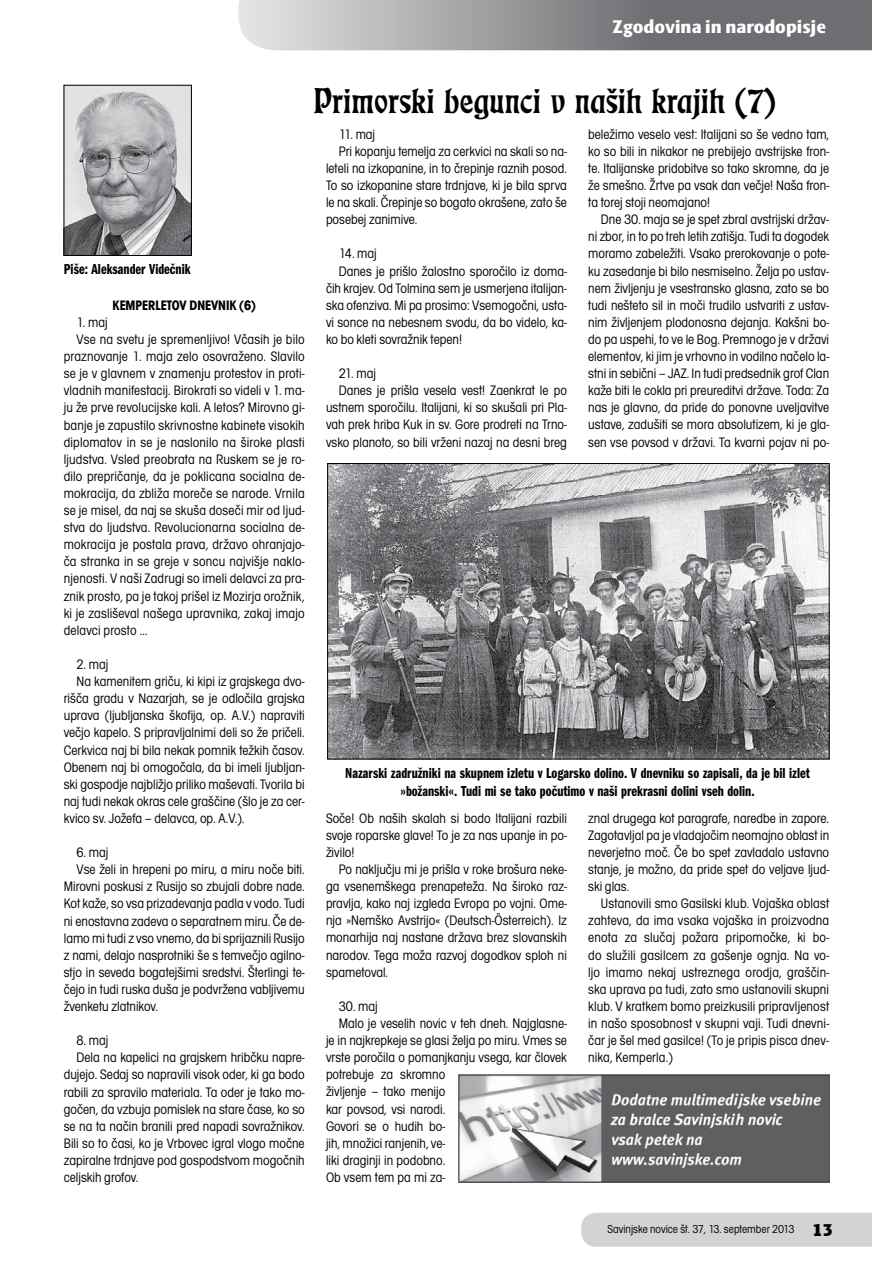
<style>
.page{position:relative;width:893px;height:1263px;background:#fff}
.page>*{position:absolute;margin:0;border:0;box-sizing:border-box;transform-origin:0 0}
.t1{font:37.5px "Eckmann DEE";color:#000}
.t2{font:18px "Skoda Sans Black CE";color:#fff}
.t3{font:15px/18px "Franklin Got Itc TEE Demi Comp";color:#000;text-align:center}
.t4{font:condensed 14.25px/17.1px "Avant Gar Got Itc TEE";color:#000;text-align:justify}
.t5{font:700 condensed 14.25px "Avant Gar Got Itc TEE";color:#000}
.t6{font:condensed 12px "Avant Gar Got Itc TEE";color:#000}
.s1{font-family:"Skoda Sans";font-weight:900;font-stretch:normal;font-size:18px}
</style>
<div class="page">
<svg style="left:238px;top:0;width:634px;height:50px;background:#949597"></svg>
<div style="left:581px;top:1213px;width:291px;height:34px;background:#d1d3d4"></div>
<img style="left:66px;top:87px;width:124px;height:167px">
<div style="left:64px;top:85px;width:128px;height:171px;border:1px solid #000"></div>
<img style="left:329px;top:465px;width:498px;height:292px">
<div style="left:327px;top:463px;width:502px;height:296px;border:1px solid #000"></div>
<img style="left:458px;top:1074px;width:371px;height:108px">
<p class="t2" style="left:613px;top:16px;width:215px">Zgodovina in narodopisje</p>
<p class="t3" style="left:64px;top:260px;width:128px">Piše: Aleksander Videčnik</p>
<p class="t5" style="left:113px;top:297px;width:145px">KEMPERLETOV DNEVNIK (6)</p>
<p class="t4" style="left:77px;top:314px;width:33px">1. maj</p>
<p class="t4" style="left:77px;top:331px;width:230px">Vse na svetu je spremenljivo! Včasih je bilo</p>
<p class="t4" style="left:64px;top:348px;width:242px">praznovanje 1. maja zelo osovraženo. Slavilo</p>
<p class="t4" style="left:64px;top:365px;width:242px">se je v glavnem v znamenju protestov in proti-</p>
<p class="t4" style="left:64px;top:382px;width:242px">vladnih manifestacij. Birokrati so videli v 1. ma-</p>
<p class="t4" style="left:64px;top:399px;width:242px">ju že prve revolucijske kali. A letos? Mirovno gi-</p>
<p class="t4" style="left:64px;top:416px;width:242px">banje je zapustilo skrivnostne kabinete visokih</p>
<p class="t4" style="left:64px;top:434px;width:242px">diplomatov in se je naslonilo na široke plasti</p>
<p class="t4" style="left:64px;top:451px;width:242px">ljudstva. Vsled preobrata na Ruskem se je ro-</p>
<p class="t4" style="left:64px;top:468px;width:242px">dilo prepričanje, da je poklicana socialna de-</p>
<p class="t4" style="left:64px;top:485px;width:242px">mokracija, da zbliža moreče se narode. Vrnila</p>
<p class="t4" style="left:64px;top:502px;width:242px">se je misel, da naj se skuša doseči mir od ljud-</p>
<p class="t4" style="left:64px;top:519px;width:242px">stva do ljudstva. Revolucionarna socialna de-</p>
<p class="t4" style="left:64px;top:536px;width:242px">mokracija je postala prava, državo ohranjajo-</p>
<p class="t4" style="left:64px;top:553px;width:242px">ča stranka in se greje v soncu najvišje naklo-</p>
<p class="t4" style="left:64px;top:570px;width:242px">njenosti. V naši Zadrugi so imeli delavci za pra-</p>
<p class="t4" style="left:64px;top:587px;width:242px">znik prosto, pa je takoj prišel iz Mozirja orožnik,</p>
<p class="t4" style="left:64px;top:605px;width:242px">ki je zasliševal našega upravnika, zakaj imajo</p>
<p class="t4" style="left:64px;top:622px;width:85px">delavci prosto …</p>
<p class="t4" style="left:77px;top:656px;width:33px">2. maj</p>
<p class="t4" style="left:77px;top:673px;width:230px">Na kamenitem griču, ki kipi iz grajskega dvo-</p>
<p class="t4" style="left:64px;top:690px;width:242px">rišča gradu v Nazarjah, se je odločila grajska</p>
<p class="t4" style="left:64px;top:707px;width:242px">uprava (ljubljanska škofija, op. A.V.) napraviti</p>
<p class="t4" style="left:64px;top:724px;width:242px">večjo kapelo. S pripravljalnimi deli so že pričeli.</p>
<p class="t4" style="left:64px;top:741px;width:242px">Cerkvica naj bi bila nekak pomnik težkih časov.</p>
<p class="t4" style="left:64px;top:758px;width:242px">Obenem naj bi omogočala, da bi imeli ljubljan-</p>
<p class="t4" style="left:64px;top:776px;width:242px">ski gospodje najbližjo priliko maševati. Tvorila bi</p>
<p class="t4" style="left:64px;top:793px;width:242px">naj tudi nekak okras cele graščine (šlo je za cer-</p>
<p class="t4" style="left:64px;top:810px;width:182px">kvico sv. Jožefa – delavca, op. A.V.).</p>
<p class="t4" style="left:77px;top:844px;width:33px">6. maj</p>
<p class="t4" style="left:77px;top:861px;width:230px">Vse želi in hrepeni po miru, a miru noče biti.</p>
<p class="t4" style="left:64px;top:878px;width:242px">Mirovni poskusi z Rusijo so zbujali dobre nade.</p>
<p class="t4" style="left:64px;top:895px;width:242px">Kot kaže, so vsa prizadevanja padla v vodo. Tudi</p>
<p class="t4" style="left:64px;top:912px;width:242px">ni enostavna zadeva o separatnem miru. Če de-</p>
<p class="t4" style="left:64px;top:929px;width:242px">lamo mi tudi z vso vnemo, da bi sprijaznili Rusijo</p>
<p class="t4" style="left:64px;top:947px;width:242px">z nami, delajo nasprotniki še s temvečjo agilno-</p>
<p class="t4" style="left:64px;top:964px;width:242px">stjo in seveda bogatejšimi sredstvi. Šterlingi te-</p>
<p class="t4" style="left:64px;top:981px;width:242px">čejo in tudi ruska duša je podvržena vabljivemu</p>
<p class="t4" style="left:64px;top:998px;width:96px">žvenketu zlatnikov.</p>
<p class="t4" style="left:77px;top:1032px;width:33px">8. maj</p>
<p class="t4" style="left:77px;top:1049px;width:230px">Dela na kapelici na grajskem hribčku napre-</p>
<p class="t4" style="left:64px;top:1066px;width:242px">dujejo. Sedaj so napravili visok oder, ki ga bodo</p>
<p class="t4" style="left:64px;top:1083px;width:242px">rabili za spravilo materiala. Ta oder je tako mo-</p>
<p class="t4" style="left:64px;top:1100px;width:242px">gočen, da vzbuja pomislek na stare čase, ko so</p>
<p class="t4" style="left:64px;top:1118px;width:242px">se na ta način branili pred napadi sovražnikov.</p>
<p class="t4" style="left:64px;top:1135px;width:242px">Bili so to časi, ko je Vrbovec igral vlogo močne</p>
<p class="t4" style="left:64px;top:1152px;width:242px">zapiralne trdnjave pod gospodstvom mogočnih</p>
<p class="t4" style="left:64px;top:1169px;width:76px">celjskih grofov.</p>
<h1 class="t1" style="left:313px;top:81px;width:464px">Primorski begunci v naših krajih (7)</h1>
<p class="t4" style="left:339px;top:126px;width:38px">11. maj</p>
<p class="t4" style="left:339px;top:143px;width:230px">Pri kopanju temelja za cerkvici na skali so na-</p>
<p class="t4" style="left:326px;top:160px;width:242px">leteli na izkopanine, in to črepinje raznih posod.</p>
<p class="t4" style="left:326px;top:177px;width:242px">To so izkopanine stare trdnjave, ki je bila sprva</p>
<p class="t4" style="left:326px;top:194px;width:242px">le na skali. Črepinje so bogato okrašene, zato še</p>
<p class="t4" style="left:326px;top:211px;width:93px">posebej zanimive.</p>
<p class="t4" style="left:339px;top:245px;width:39px">14. maj</p>
<p class="t4" style="left:339px;top:262px;width:230px">Danes je prišlo žalostno sporočilo iz doma-</p>
<p class="t4" style="left:326px;top:279px;width:242px">čih krajev. Od Tolmina sem je usmerjena italijan-</p>
<p class="t4" style="left:326px;top:297px;width:242px">ska ofenziva. Mi pa prosimo: Vsemogočni, usta-</p>
<p class="t4" style="left:326px;top:314px;width:242px">vi sonce na nebesnem svodu, da bo videlo, ka-</p>
<p class="t4" style="left:326px;top:331px;width:138px">ko bo kleti sovražnik tepen!</p>
<p class="t4" style="left:339px;top:365px;width:39px">21. maj</p>
<p class="t4" style="left:339px;top:382px;width:230px">Danes je prišla vesela vest! Zaenkrat le po</p>
<p class="t4" style="left:326px;top:399px;width:242px">ustnem sporočilu. Italijani, ki so skušali pri Pla-</p>
<p class="t4" style="left:326px;top:416px;width:242px">vah prek hriba Kuk in sv. Gore prodreti na Trno-</p>
<p class="t4" style="left:326px;top:433px;width:242px">vsko planoto, so bili vrženi nazaj na desni breg</p>
<p class="t4" style="left:588px;top:126px;width:242px">beležimo veselo vest: Italijani so še vedno tam, ko so bili in nikakor ne prebijejo avstrijske fron&shy;te. Italijanske pridobitve so tako skromne, da je že smešno. Žrtve pa vsak dan večje! Naša fron&shy;ta torej stoji neomajano!</p>
<p class="t4" style="left:588px;top:211px;width:242px;text-indent:13px">Dne 30. maja se je spet zbral avstrijski držav&shy;ni zbor, in to po treh letih zatišja. Tudi ta dogodek moramo zabeležiti. Vsako prerokovanje o pote&shy;ku zasedanje bi bilo nesmiselno. Želja po ustav&shy;nem življenju je vsestransko glasna, zato se bo tudi nešteto sil in moči trudilo ustvariti z ustav&shy;nim življenjem plodonosna dejanja. Kakšni bo&shy;do pa uspehi, to ve le Bog. Premnogo je v državi elementov, ki jim je vrhovno in vodilno načelo la&shy;stni in sebični – JAZ. In tudi predsednik grof Clan kaže biti le cokla pri preureditvi države. Toda: Za nas je glavno, da pride do ponovne uveljavitve ustave, zadušiti se mora absolutizem, ki je gla&shy;sen vse povsod v državi. Ta kvarni pojav ni po-</p>
<p class="t3" style="left:345px;top:764px;width:466px">Nazarski zadružniki na skupnem izletu v Logarsko dolino. V dnevniku so zapisali, da je bil izlet »božanski«. Tudi mi se tako počutimo v naši prekrasni dolini vseh dolin.</p>
<p class="t4" style="left:326px;top:810px;width:242px">Soče! Ob naših skalah si bodo Italijani razbili svoje roparske glave! To je za nas upanje in po&shy;živilo!</p>
<p class="t4" style="left:326px;top:861px;width:242px;text-indent:13px">Po naključju mi je prišla v roke brošura neke&shy;ga vsenemškega prenapeteža. Na široko raz&shy;pravlja, kako naj izgleda Evropa po vojni. Ome&shy;nja »Nemško Avstrijo« (Deutsch-Österreich). Iz monarhija naj nastane država brez slovanskih narodov. Tega moža razvoj dogodkov sploh ni spametoval.</p>
<p class="t4" style="left:339px;top:998px;width:40px">30. maj</p>
<p class="t4" style="left:339px;top:1015px;width:230px">Malo je veselih novic v teh dneh. Najglasne-</p>
<p class="t4" style="left:326px;top:1032px;width:242px">je in najkrepkeje se glasi želja po miru. Vmes se</p>
<p class="t4" style="left:326px;top:1049px;width:242px">vrste poročila o pomanjkanju vsega, kar človek</p>
<p class="t4" style="left:326px;top:1066px;width:121px">potrebuje za skromno</p>
<p class="t4" style="left:326px;top:1083px;width:121px">življenje – tako menijo</p>
<p class="t4" style="left:326px;top:1100px;width:121px">kar povsod, vsi narodi.</p>
<p class="t4" style="left:326px;top:1117px;width:121px">Govori se o hudih bo-</p>
<p class="t4" style="left:326px;top:1134px;width:121px">jih, množici ranjenih, ve-</p>
<p class="t4" style="left:326px;top:1152px;width:121px">liki draginji in podobno.</p>
<p class="t4" style="left:326px;top:1169px;width:121px">Ob vsem tem pa mi za-</p>
<p class="t4" style="left:588px;top:810px;width:242px">znal drugega kot paragrafe, naredbe in zapore.<br>Zagotavljal pa je vladajočim neomajno oblast in neverjetno moč. Če bo spet zavladalo ustavno stanje, je možno, da pride spet do veljave ljud&shy;ski glas.</p>
<p class="t4" style="left:588px;top:895px;width:242px;text-indent:13px">Ustanovili smo Gasilski klub. Vojaška oblast zahteva, da ima vsaka vojaška in proizvodna enota za slučaj požara pripomočke, ki bo&shy;do služili gasilcem za gašenje ognja. Na vo&shy;ljo imamo nekaj ustreznega orodja, graščin&shy;ska uprava pa tudi, zato smo ustanovili skupni klub. V kratkem bomo preizkusili pripravljenost in našo sposobnost v skupni vaji. Tudi dnevni&shy;čar je šel med gasilce! (To je pripis pisca dnev&shy;nika, Kemperla.)</p>
<p class="t6" style="left:607px;top:1222px;width:227px">Savinjske novice št. 37, 13. september 2013 <span class="s1">13</span></p>
</div>
